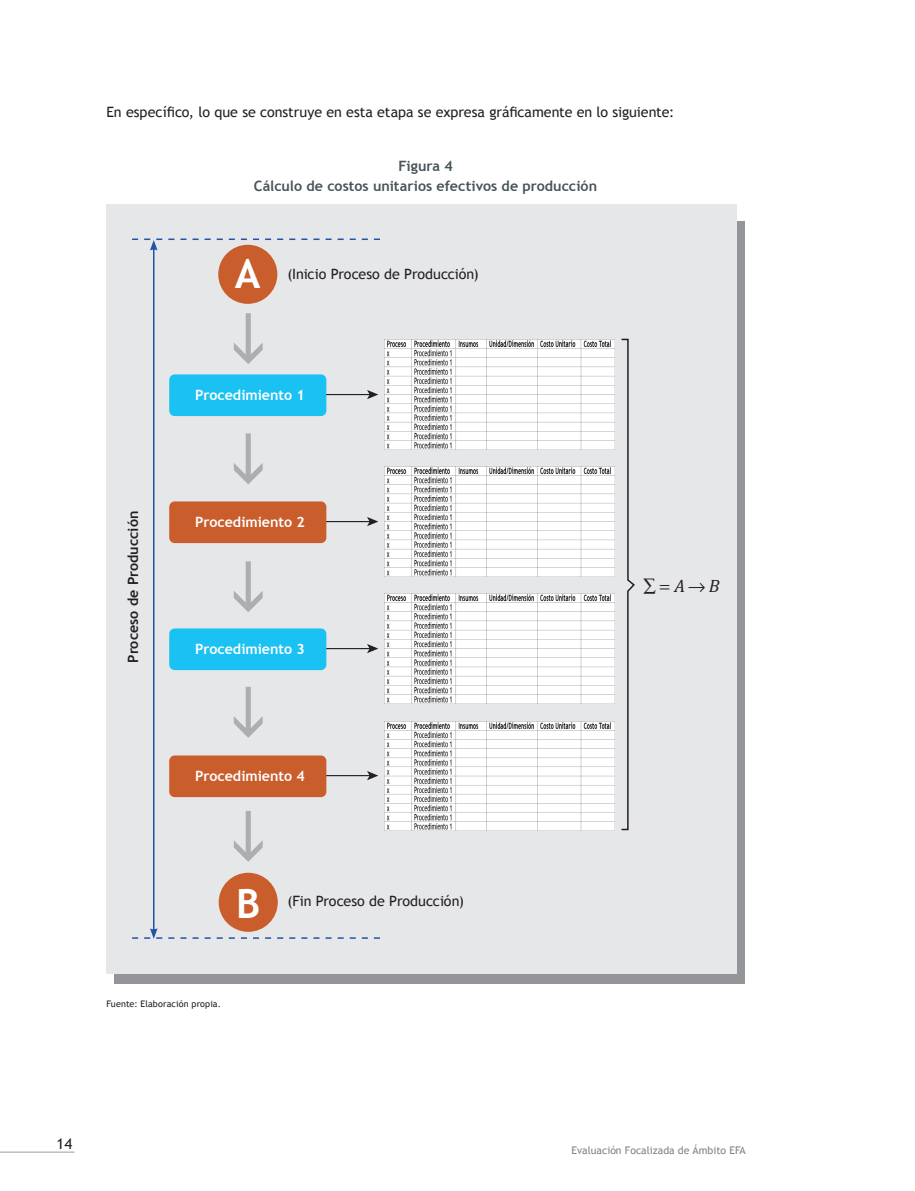
<style>
.page{position:relative;width:915px;height:1191px;background:#fff}
.page>*{position:absolute;margin:0;border:0;box-sizing:border-box;transform-origin:0 0}
.t1{font:700 40.5px "Trebuchet MS";color:#fff}
.t2{font:italic 18px "Cambria";color:#231f20}
.t3{font:15px "Trebuchet MS";color:#231f20}
.t4{font:14.25px "Trebuchet MS";letter-spacing:-.005em;color:#231f20}
.t5{font:700 14.25px "Trebuchet MS";color:#fff}
.t6{font:700 14.25px/19.5px "Trebuchet MS";letter-spacing:.005em;color:#475359;text-align:center}
.t7{font:700 14.25px "Trebuchet MS";letter-spacing:.005em;color:#231f20}
.t8{font:10.5px "Trebuchet MS";color:#808285}
.t9{font:9px "Trebuchet MS";letter-spacing:.01em;color:#231f20}
</style>
<div class="page">
<hr style="left:0;top:1151px;width:74px;height:2px;background:#bcbdc0">
<div style="left:114px;top:221px;width:630px;height:762px;background:#939598"></div>
<div style="left:106px;top:204px;width:630px;height:769px;background:#e6e7e9"></div>
<img style="left:385px;top:340px;width:229px;height:109px">
<img style="left:385px;top:467px;width:229px;height:109px">
<img style="left:385px;top:594px;width:229px;height:109px">
<img style="left:385px;top:721px;width:229px;height:109px">
<hr style="left:251px;top:394px;width:119px;height:1px;background:#231f20">
<svg style="left:367px;top:390px;width:11px;height:9px"></svg>
<hr style="left:251px;top:521px;width:119px;height:1px;background:#231f20">
<svg style="left:367px;top:517px;width:11px;height:9px"></svg>
<hr style="left:251px;top:648px;width:119px;height:1px;background:#231f20">
<svg style="left:367px;top:644px;width:11px;height:9px"></svg>
<hr style="left:251px;top:775px;width:119px;height:1px;background:#231f20">
<svg style="left:367px;top:771px;width:11px;height:9px"></svg>
<div style="left:169px;top:374px;width:157px;height:42px;background:#1ac1f3;border-radius:5px"></div>
<div style="left:169px;top:501px;width:157px;height:42px;background:#c95d2c;border-radius:5px"></div>
<div style="left:169px;top:628px;width:157px;height:42px;background:#1ac1f3;border-radius:5px"></div>
<div style="left:169px;top:755px;width:157px;height:42px;background:#c95d2c;border-radius:5px"></div>
<svg style="left:234px;top:433px;width:28px;height:51px"></svg>
<svg style="left:234px;top:313px;width:28px;height:51px"></svg>
<svg style="left:234px;top:561px;width:28px;height:51px"></svg>
<svg style="left:234px;top:687px;width:28px;height:51px"></svg>
<svg style="left:234px;top:811px;width:28px;height:51px"></svg>
<div style="left:218px;top:245px;width:59px;height:59px;background:#c95d2c;border-radius:50%"></div>
<div style="left:218px;top:872px;width:60px;height:59px;background:#c95d2c;border-radius:50%"></div>
<hr style="left:153px;top:248px;width:1px;height:682px;background:#2652a4">
<svg style="left:132px;top:238px;width:248px;height:12px"></svg>
<svg style="left:132px;top:928px;width:248px;height:10px"></svg>
<svg style="left:621px;top:338px;width:14px;height:493px"></svg>
<p class="t4" style="left:106px;top:103px;width:569px">En específico, lo que se construye en esta etapa se expresa gráficamente en lo siguiente:</p>
<p class="t6" style="left:254px;top:156px;width:344px">Figura 4<br>Cálculo de costos unitarios efectivos de producción</p>
<h1 class="t1" style="left:235px;top:249px;width:27px">A</h1>
<p class="t4" style="left:287px;top:265px;width:193px">(Inicio Proceso de Producción)</p>
<p class="t7" style="left:124px;top:662px;width:153px;rotate:-90deg">Proceso de Producción</p>
<p class="t5" style="left:195px;top:386px;width:111px">Procedimiento 1</p>
<p class="t5" style="left:195px;top:513px;width:111px">Procedimiento 2</p>
<p class="t5" style="left:195px;top:640px;width:111px">Procedimiento 3</p>
<p class="t5" style="left:195px;top:767px;width:111px">Procedimiento 4</p>
<h1 class="t1" style="left:236px;top:878px;width:26px">B</h1>
<p class="t4" style="left:287px;top:892px;width:178px">(Fin Proceso de Producción)</p>
<p class="t9" style="left:106px;top:999px;width:116px">Fuente: Elaboración propia.</p>
<p class="t2" style="left:643px;top:573px;width:78px">∑ A→B</p>
<p class="t3" style="left:57px;top:1135px;width:17px">14</p>
<p class="t8" style="left:571px;top:1144px;width:176px">Evaluación Focalizada de Ámbito EFA</p>
</div>
